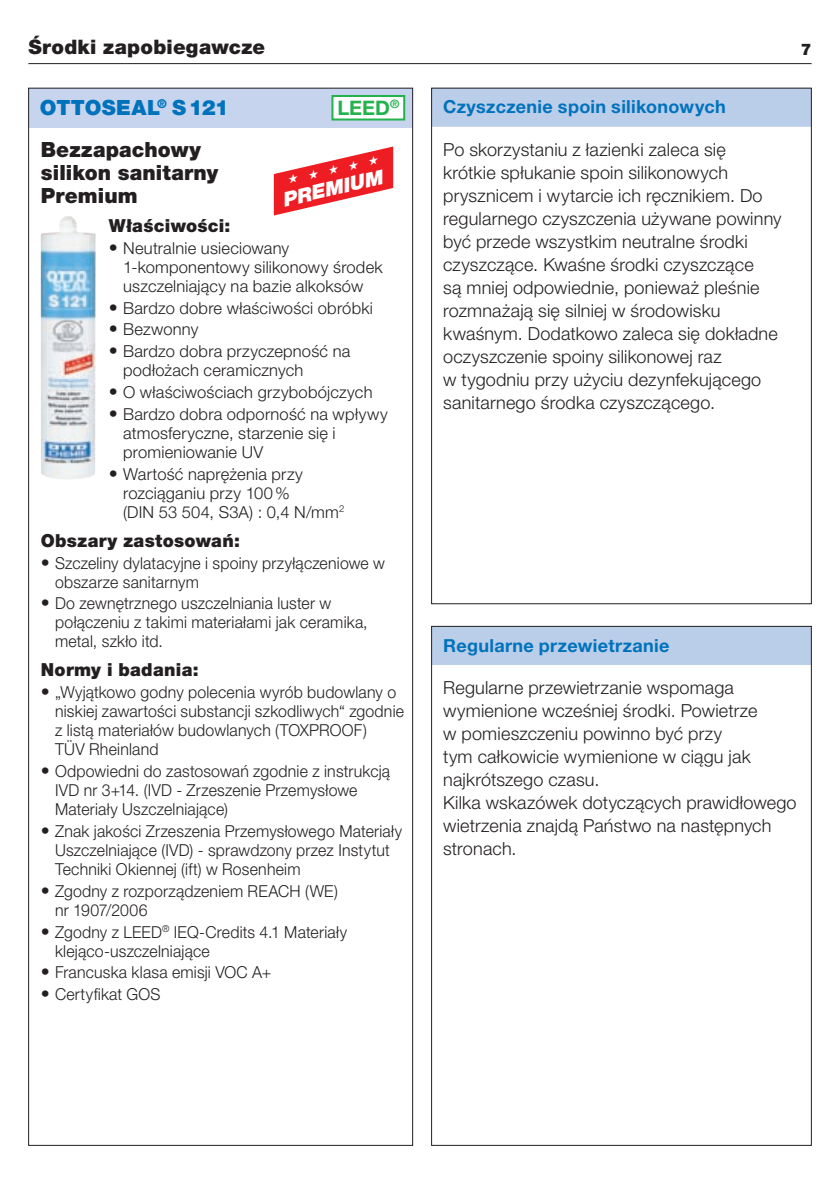
<style>
.page{position:relative;width:840px;height:1191px;background:#fff}
.page>*{position:absolute;margin:0;border:0;box-sizing:border-box;transform-origin:0 0}
.t1{font:900 21px/23px "Helvetica Neue LT Pro";letter-spacing:.005em;color:#231f20}
.t2{font:900 21px "Helvetica Neue LT Pro";letter-spacing:.015em;color:#0072bc}
.t3{font:900 20px "Helvetica Neue LT Pro";letter-spacing:.015em;color:#231f20}
.t4{font:italic 900 20px "Helvetica Neue LT Pro";color:#fff}
.t5{font:700 20px "Helvetica Neue LT Pro";color:#23b24b}
.t6{font:300 18px/23px "Helvetica Neue LT Pro";letter-spacing:.01em;color:#231f20}
.t7{font:700 18px "Helvetica Neue LT Pro";letter-spacing:.02em;color:#0072bc}
.t8{font:900 18px "Helvetica Neue LT Pro";letter-spacing:.015em;color:#231f20}
.t9{font:300 16.4px/19px "Helvetica Neue LT Pro";letter-spacing:.015em;color:#231f20;scale:.96 1}
.t10{font:300 16.4px/19px "Helvetica Neue LT Pro";letter-spacing:.015em;color:#231f20}
.t11{font:900 16px "Helvetica Neue LT Pro";color:#231f20}
.s1{font-weight:400;font-size:18px}
</style>
<div class="page">
<hr style="left:28px;top:63px;width:783px;height:1px;background:#231f20">
<div style="left:28px;top:88px;width:384px;height:40px;background:#c6d5ed"></div>
<div style="left:431px;top:88px;width:379px;height:29px;background:#bacde9"></div>
<div style="left:431px;top:117px;width:379px;height:10px;background:#bacde9"></div>
<div style="left:431px;top:626px;width:379px;height:29px;background:#bacde9"></div>
<div style="left:431px;top:655px;width:379px;height:10px;background:#bacde9"></div>
<div style="left:332px;top:96px;width:72px;height:23px;background:#fff"></div>
<div style="left:331px;top:95px;width:74px;height:25px;border:2px solid #23b24b"></div>
<img style="left:41px;top:216px;width:55px;height:263px">
<svg style="left:274px;top:146px;width:119px;height:69px"></svg>
<p class="t3" style="left:28px;top:35px;width:238px">Środki zapobiegawcze</p>
<p class="t11" style="left:800px;top:40px;width:12px">7</p>
<p class="t2" style="left:40px;top:95px;width:191px">OTTOSEAL<sup>®</sup> S121</p>
<p class="t5" style="left:337px;top:95px;width:63px">LEED<sup>®</sup></p>
<p class="t1" style="left:41px;top:138px;width:179px">Bezzapachowy silikon sanitarny<br>Premium</p>
<p class="t8" style="left:109px;top:215px;width:123px">Właściwości:</p>
<p class="t10" style="left:123px;top:238px;width:261px;text-indent:-14px"><span class="s1">•</span> Neutralnie usieciowany<br>1-komponentowy silikonowy środek uszczelniający na bazie alkoksów</p>
<p class="t10" style="left:109px;top:298px;width:265px"><span class="s1">•</span> Bardzo dobre właściwości obróbki</p>
<p class="t10" style="left:109px;top:320px;width:91px"><span class="s1">•</span> Bezwonny</p>
<p class="t10" style="left:123px;top:342px;width:228px;text-indent:-14px"><span class="s1">•</span> Bardzo dobra przyczepność na podłożach ceramicznych</p>
<p class="t10" style="left:109px;top:382px;width:265px"><span class="s1">•</span> O właściwościach grzybobójczych</p>
<p class="t10" style="left:123px;top:404px;width:266px;text-indent:-14px"><span class="s1">•</span> Bardzo dobra odporność na wpływy atmosferyczne, starzenie się i promieniowanie UV</p>
<p class="t10" style="left:123px;top:464px;width:222px;text-indent:-14px"><span class="s1">•</span> Wartość naprężenia przy rozciąganiu przy 100%<br>(DIN 53 504, S3A) : 0,4 N/mm<sup>2</sup></p>
<p class="t8" style="left:41px;top:529px;width:200px">Obszary zastosowań:</p>
<p class="t9" style="left:55px;top:553px;width:345px;text-indent:-14px"><span class="s1">•</span> Szczeliny dylatacyjne i spoiny przyłączeniowe w obszarze sanitarnym</p>
<p class="t9" style="left:55px;top:594px;width:327px;text-indent:-14px"><span class="s1">•</span> Do zewnętrznego uszczelniania luster w połączeniu z takimi materiałami jak ceramika, metal, szkło itd.</p>
<p class="t8" style="left:41px;top:659px;width:159px">Normy i badania:</p>
<p class="t9" style="left:55px;top:682px;width:365px;text-indent:-14px"><span class="s1">•</span> „Wyjątkowo godny polecenia wyrób budowlany o niskiej zawartości substancji szkodliwych“ zgodnie z listą materiałów budowlanych (TOXPROOF)<br>TÜV Rheinland</p>
<p class="t9" style="left:55px;top:761px;width:350px;text-indent:-14px"><span class="s1">•</span> Odpowiedni do zastosowań zgodnie z instrukcją<br>IVD nr 3+14. (IVD - Zrzeszenie Przemysłowe<br>Materiały Uszczelniające)</p>
<p class="t9" style="left:55px;top:821px;width:363px;text-indent:-14px"><span class="s1">•</span> Znak jakości Zrzeszenia Przemysłowego Materiały<br>Uszczelniające (IVD) - sprawdzony przez Instytut<br>Techniki Okiennej (ift) w Rosenheim</p>
<p class="t9" style="left:55px;top:881px;width:296px;text-indent:-14px"><span class="s1">•</span> Zgodny z rozporządzeniem REACH (WE) nr 1907/2006</p>
<p class="t9" style="left:55px;top:922px;width:305px;text-indent:-14px"><span class="s1">•</span> Zgodny z LEED<sup>®</sup> IEQ-Credits 4.1 Materiały klejąco-uszczelniające</p>
<p class="t9" style="left:41px;top:962px;width:241px"><span class="s1">•</span> Francuska klasa emisji VOC A+</p>
<p class="t9" style="left:41px;top:984px;width:126px"><span class="s1">•</span> Certyfikat GOS</p>
<p class="t4" style="left:279px;top:188px;width:104px;rotate:-13deg">PREMIUM</p>
<p class="t7" style="left:443px;top:96px;width:284px">Czyszczenie spoin silikonowych</p>
<p class="t6" style="left:443px;top:137px;width:340px">Po skorzystaniu z łazienki zaleca się krótkie spłukanie spoin silikonowych prysznicem i wytarcie ich ręcznikiem. Do regularnego czyszczenia używane powinny być przede wszystkim neutralne środki czyszczące. Kwaśne środki czyszczące<br>są mniej odpowiednie, ponieważ pleśnie rozmnażają się silniej w środowisku kwaśnym. Dodatkowo zaleca się dokładne oczyszczenie spoiny silikonowej raz<br>w tygodniu przy użyciu dezynfekującego sanitarnego środka czyszczącego.</p>
<p class="t7" style="left:443px;top:634px;width:228px">Regularne przewietrzanie</p>
<p class="t6" style="left:443px;top:675px;width:355px">Regularne przewietrzanie wspomaga wymienione wcześniej środki. Powietrze<br>w pomieszczeniu powinno być przy<br>tym całkowicie wymienione w ciągu jak najkrótszego czasu.<br>Kilka wskazówek dotyczących prawidłowego wietrzenia znajdą Państwo na następnych stronach.</p>
</div>
